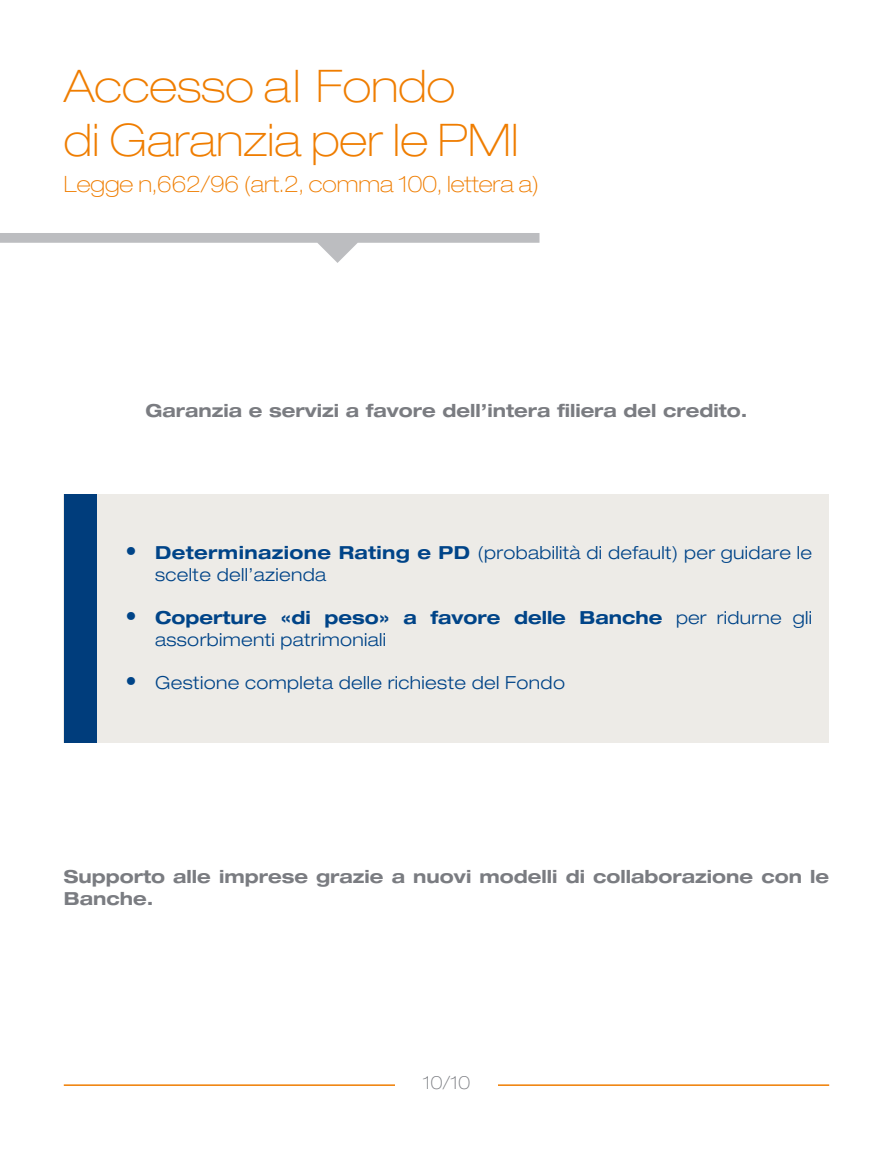
<style>
.page{position:relative;width:893px;height:1149px;background:#fff}
.page>*{position:absolute;margin:0;border:0;box-sizing:border-box;transform-origin:0 0}
.t1{font:100 expanded 45px/54px "Helvetica Neue LT Std";color:#ef7d00}
.t2{font:100 expanded 22.5px "Helvetica Neue LT Std";color:#ef7d00}
.t3{font:300 expanded 18px/21.6px "Helvetica Neue LT Std";letter-spacing:.02em;color:#048}
.t4{font:700 expanded 18px/21.6px "Helvetica Neue LT Std";color:#7a7c81}
.t5{font:100 expanded 18px "Helvetica Neue LT Std";color:#7a7c81}
.s1{font-weight:500;font-size:22.5px}
.s2{font-weight:700}
</style>
<div class="page">
<hr style="left:64px;top:1084px;width:765px;height:1px;background:#ef7d00">
<div style="left:395px;top:1058px;width:102px;height:61px;background:#fff"></div>
<svg style="left:0;top:233px;width:539px;height:30px"></svg>
<div style="left:64px;top:493px;width:765px;height:249px;background:#edebe7"></div>
<div style="left:64px;top:494px;width:32px;height:248px;background:#003d7c"></div>
<h1 class="t1" style="left:64px;top:59px;width:456px">Accesso al Fondo<br>di Garanzia per le PMI</h1>
<p class="t2" style="left:64px;top:171px;width:476px">Legge n,662/96 (art.2, comma 100, lettera a)</p>
<p class="t4" style="left:145px;top:399px;width:604px">Garanzia e servizi a favore dell’intera filiera del credito.</p>
<p class="t3" style="left:155px;top:542px;width:658px;text-indent:-30px"><span class="s1">•</span> <span class="s2">Determinazione Rating e PD</span> (probabilità di default) per guidare le scelte dell’azienda</p>
<p class="t3" style="left:155px;top:606px;width:658px;text-indent:-30px"><span class="s1">•</span> <span class="s2">Coperture «di peso» a favore delle Banche</span> per ridurne gli assorbimenti patrimoniali</p>
<p class="t3" style="left:125px;top:671px;width:441px"><span class="s1">•</span> Gestione completa delle richieste del Fondo</p>
<p class="t4" style="left:64px;top:864px;width:767px">Supporto alle imprese grazie a nuovi modelli di collaborazione con le<br>Banche.</p>
<p class="t5" style="left:423px;top:1071px;width:49px">10/10</p>
</div>
